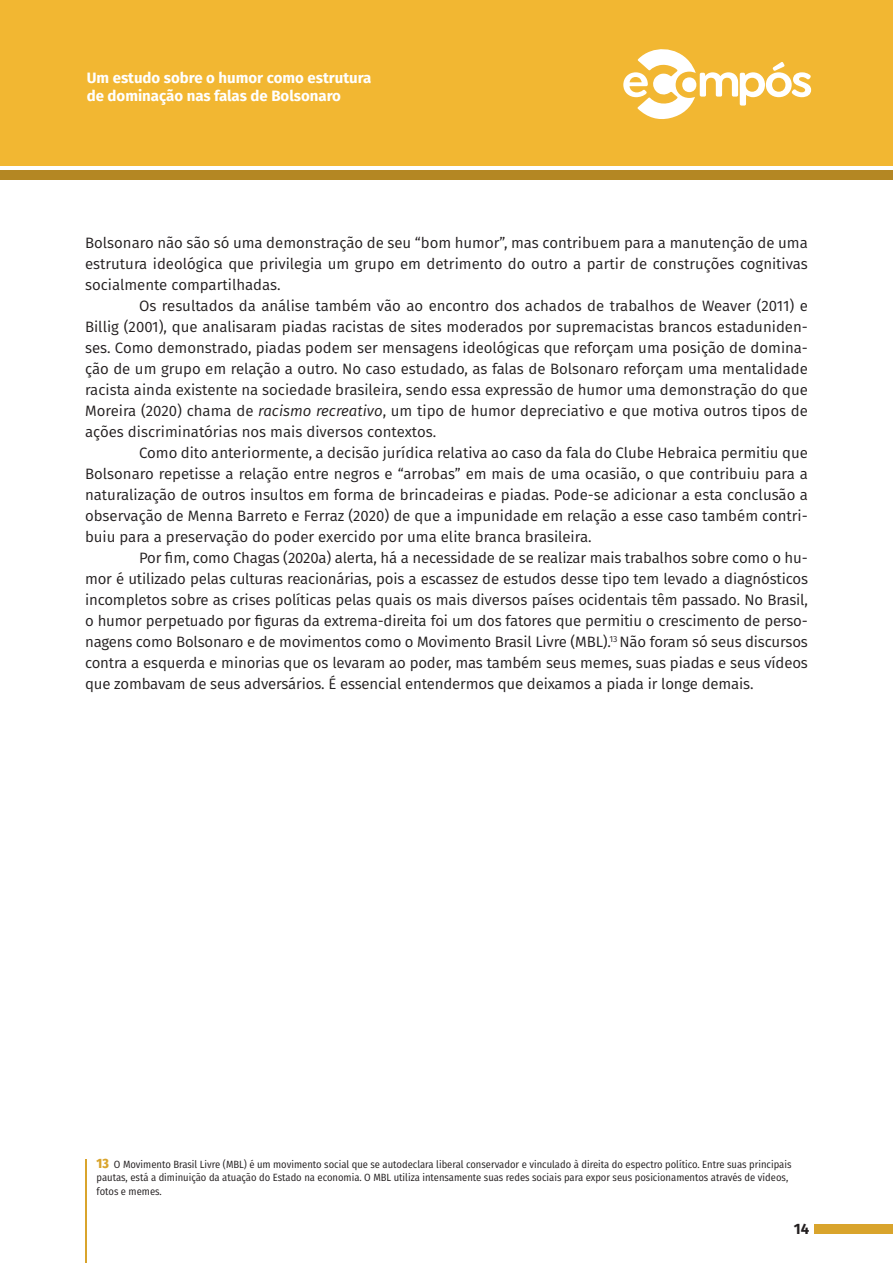
<style>
.page{position:relative;width:893px;height:1263px;background:#fff}
.page>*{position:absolute;margin:0;border:0;box-sizing:border-box;transform-origin:0 0}
.Texto{font:15px/21px "Fira Sans";color:#231f20;text-align:justify}
.t1{font:700 15px/18px "Fira Sans";color:#fff}
.t2{font:700 15px "Fira Sans";color:#231f20}
.Rodapé{font:10.5px/13.5px "Fira Sans Condensed";color:#231f20}
.s1{font-style:italic}
.s2{font-weight:800;font-size:13.5px;color:#d9a42c}
</style>
<div class="page">
<div style="left:0;top:0;width:893px;height:166px;background:#f2b732"></div>
<div style="left:0;top:170px;width:893px;height:10px;background:#b48723"></div>
<div style="left:814px;top:1224px;width:79px;height:9px;background:#d9a42c"></div>
<svg style="left:623px;top:49px;width:188px;height:70px"></svg>
<hr style="left:85px;top:1159px;width:1px;height:104px;background:#d9a42c">
<p class="t1" style="left:87px;top:68px;width:286px">Um estudo sobre o humor como estrutura de dominação nas falas de Bolsonaro</p>
<p class="Texto" style="left:85px;top:232px;width:724px">Bolsonaro não são só uma demonstração de seu “bom humor”, mas contribuem para a manutenção de uma estrutura ideológica que privilegia um grupo em detrimento do outro a partir de construções cognitivas socialmente compartilhadas.</p>
<p class="Texto" style="left:85px;top:295px;width:724px;text-indent:54px">Os resultados da análise também vão ao encontro dos achados de trabalhos de Weaver (2011) e Billig (2001), que analisaram piadas racistas de sites moderados por supremacistas brancos estaduniden&shy;ses. Como demonstrado, piadas podem ser mensagens ideológicas que reforçam uma posição de domina&shy;ção de um grupo em relação a outro. No caso estudado, as falas de Bolsonaro reforçam uma mentalidade racista ainda existente na sociedade brasileira, sendo essa expressão de humor uma demonstração do que Moreira (2020) chama de <span class="s1">racismo recreativo</span>, um tipo de humor depreciativo e que motiva outros tipos de ações discriminatórias nos mais diversos contextos.</p>
<p class="Texto" style="left:85px;top:442px;width:724px;text-indent:54px">Como dito anteriormente, a decisão jurídica relativa ao caso da fala do Clube Hebraica permitiu que Bolsonaro repetisse a relação entre negros e “arrobas” em mais de uma ocasião, o que contribuiu para a naturalização de outros insultos em forma de brincadeiras e piadas. Pode-se adicionar a esta conclusão a observação de Menna Barreto e Ferraz (2020) de que a impunidade em relação a esse caso também contri&shy;buiu para a preservação do poder exercido por uma elite branca brasileira.</p>
<p class="Texto" style="left:85px;top:547px;width:724px;text-indent:54px">Por fim, como Chagas (2020a) alerta, há a necessidade de se realizar mais trabalhos sobre como o hu&shy;mor é utilizado pelas culturas reacionárias, pois a escassez de estudos desse tipo tem levado a diagnósticos incompletos sobre as crises políticas pelas quais os mais diversos países ocidentais têm passado. No Brasil, o humor perpetuado por figuras da extrema-direita foi um dos fatores que permitiu o crescimento de perso&shy;nagens como Bolsonaro e de movimentos como o Movimento Brasil Livre (MBL).<sup>13</sup> Não foram só seus discursos contra a esquerda e minorias que os levaram ao poder, mas também seus memes, suas piadas e seus vídeos que zombavam de seus adversários. É essencial entendermos que deixamos a piada ir longe demais.</p>
<p class="Rodapé" style="left:97px;top:1157px;width:696px"><span class="s2">13</span> O Movimento Brasil Livre (MBL) é um movimento social que se autodeclara liberal conservador e vinculado à direita do espectro político. Entre suas principais pautas, está a diminuição da atuação do Estado na economia. O MBL utiliza intensamente suas redes sociais para expor seus posicionamentos através de vídeos, fotos e memes.</p>
<p class="t2" style="left:794px;top:1216px;width:17px">14</p>
</div>
